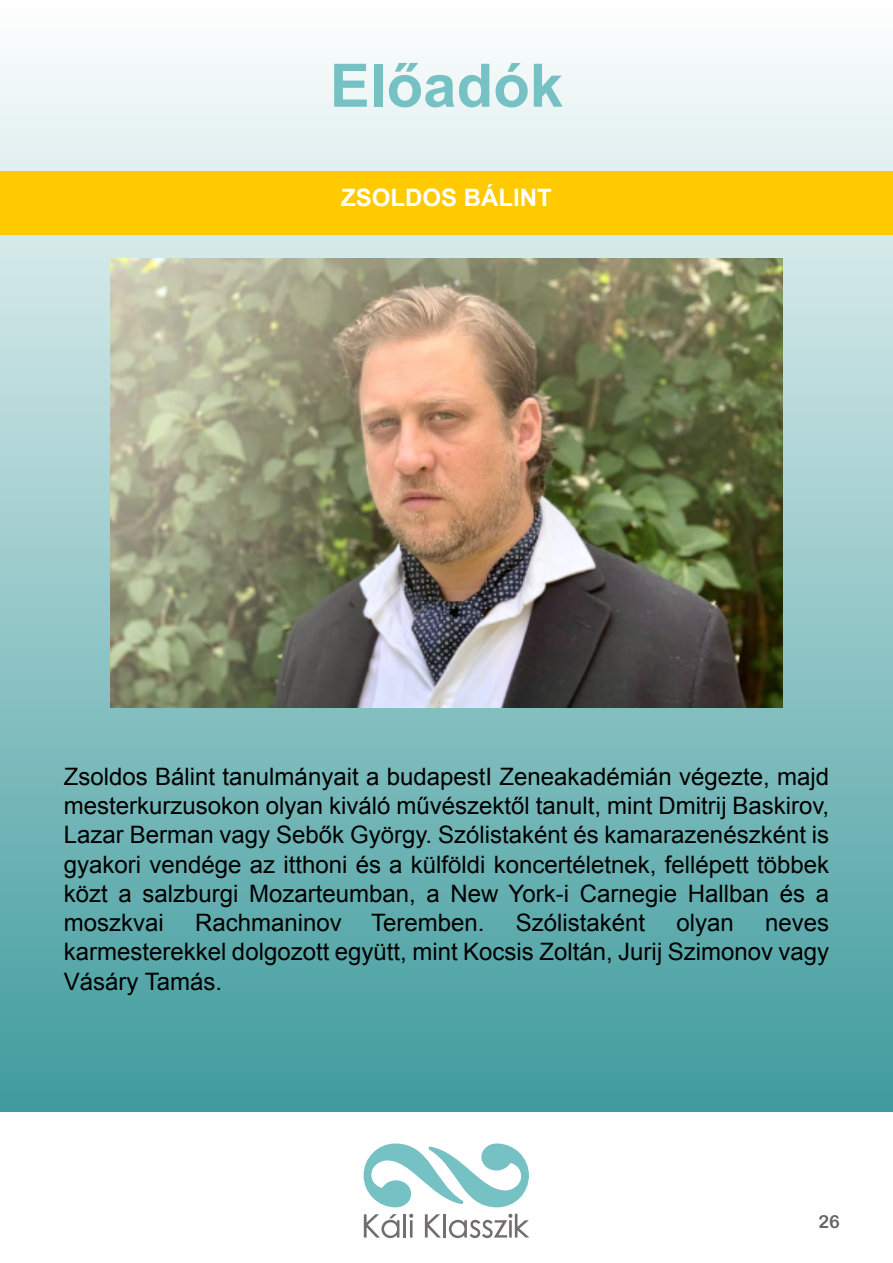
<style>
.page{position:relative;width:893px;height:1263px;background:#fff}
.page>*{position:absolute;margin:0;border:0;box-sizing:border-box;transform-origin:0 0}
.t1{font:700 60px "Arial";color:#76c1c3}
.t2{font:24px/29.2px "Arial";color:#000;text-align:justify}
.t3{font:700 24px "Arial";color:#fff}
.t4{font:18px "Arial Rounded MT Bold";color:#656565}
</style>
<div class="page">
<div style="left:0;top:0;width:893px;height:1111px;background:linear-gradient(to bottom,#fffefe,#3f9b9d)"></div>
<svg style="left:364px;top:1143px;width:165px;height:64px"></svg>
<svg style="left:364px;top:1214px;width:35px;height:24px"></svg>
<hr style="left:404px;top:1214px;width:2px;height:23px;background:#736d6f">
<svg style="left:409px;top:1214px;width:4px;height:23px"></svg>
<svg style="left:425px;top:1214px;width:16px;height:23px"></svg>
<hr style="left:443px;top:1214px;width:3px;height:23px;background:#736d6f">
<svg style="left:449px;top:1214px;width:80px;height:24px"></svg>
<div style="left:0;top:171px;width:893px;height:64px;background:#ffca00"></div>
<img style="left:110px;top:259px;width:673px;height:448px">
<h1 class="t1" style="left:330px;top:63px;width:235px">Előadók</h1>
<p class="t3" style="left:341px;top:188px;width:212px">ZSOLDOS BÁLINT</p>
<p class="t2" style="left:64px;top:764px;width:767px">Zsoldos Bálint tanulmányait a budapestI Zeneakadémián végezte, majd mesterkurzusokon olyan kiváló művészektől tanult, mint Dmitrĳ Baskirov, Lazar Berman vagy Sebők György. Szólistaként és kamarazenészként is gyakori vendége az itthoni és a külföldi koncertéletnek, fellépett többek közt a salzburgi Mozarteumban, a New York-i Carnegie Hallban és a moszkvai</p>
<p class="t2" style="left:195px;top:910px;width:291px">Rachmaninov Teremben.</p>
<p class="t2" style="left:516px;top:910px;width:131px">Szólistaként</p>
<p class="t2" style="left:676px;top:910px;width:59px">olyan</p>
<p class="t2" style="left:64px;top:910px;width:767px;text-indent:701px">neves karmesterekkel dolgozott együtt, mint Kocsis Zoltán, Jurĳ Szimonov vagy Vásáry Tamás.</p>
<p class="t4" style="left:818px;top:1215px;width:23px">26</p>
</div>
